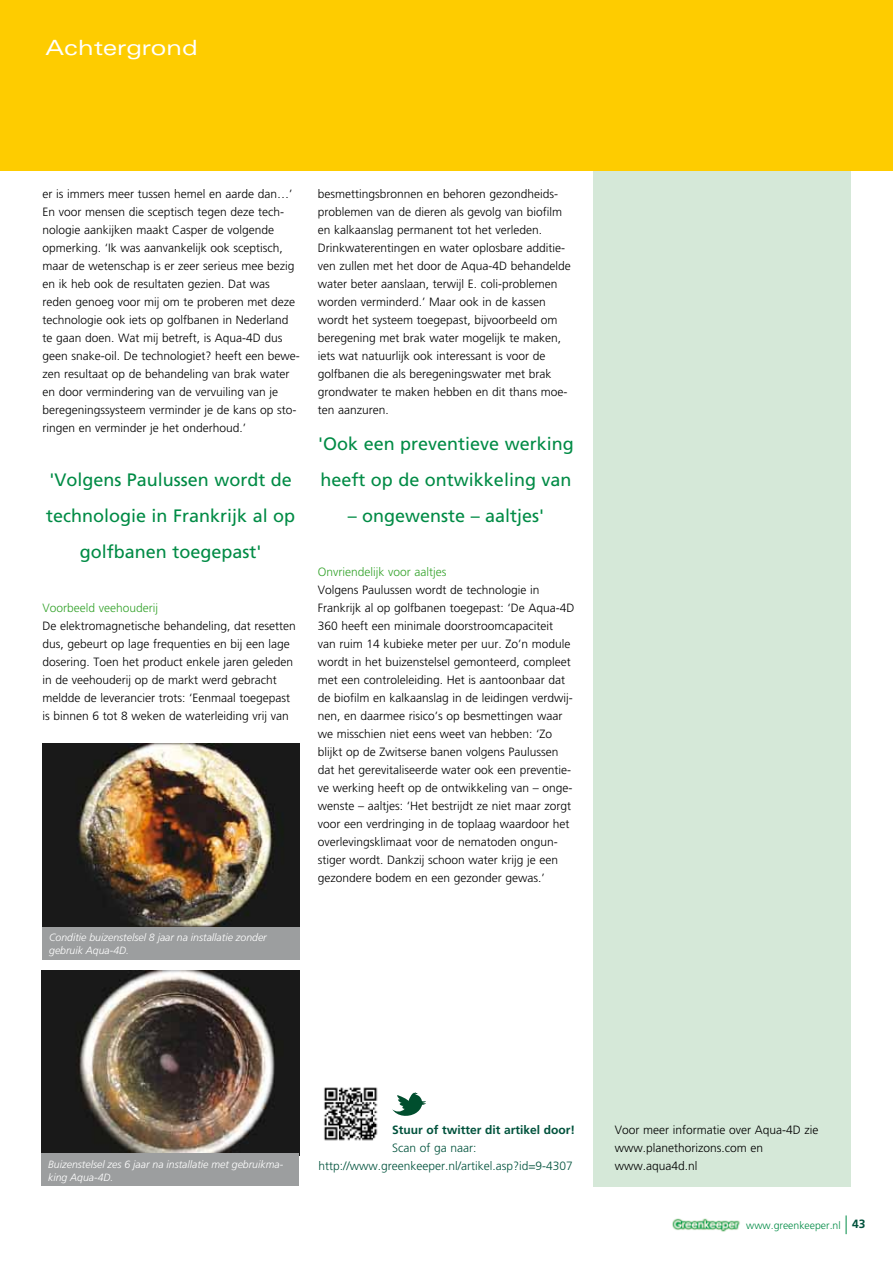
<style>
.page{position:relative;width:893px;height:1263px;background:#fff}
.page>*{position:absolute;margin:0;border:0;box-sizing:border-box;transform-origin:0 0}
.t1{font:expanded 21px "Univers";color:#fff}
.t2{font:18px/36px "Frutiger";color:#008b45;text-align:center}
.t3{font:300 12px/18px "Frutiger";color:#000}
.t4{font:300 12px/18px "Frutiger";color:#00523c}
.t5{font:300 12px "Frutiger";color:#35a32c}
.t6{font:700 12px "Frutiger";color:#00523c}
.t7{font:italic 300 10.5px/12.6px "Frutiger";color:#fff}
.t8{font:300 10.5px "Frutiger";color:#008b45}
.s1{font-weight:700;font-size:12px;color:#00523c}
</style>
<div class="page">
<svg style="left:846px;top:1215px;width:1px;height:19px"></svg>
<img style="left:672px;top:1218px;width:68px;height:14px">
<img style="left:43px;top:744px;width:257px;height:183px">
<img style="left:41px;top:970px;width:259px;height:185px">
<div style="left:43px;top:927px;width:257px;height:33px;background:#9c9e9f"></div>
<div style="left:41px;top:1153px;width:258px;height:33px;background:#9c9e9f"></div>
<div style="left:593px;top:136px;width:257px;height:1050px;background:#d5e8d8"></div>
<div style="left:0;top:0;width:893px;height:170px;background:#fecc00"></div>
<img style="left:324px;top:1087px;width:54px;height:54px">
<svg style="left:392px;top:1092px;width:34px;height:24px"></svg>
<h1 class="t1" style="left:46px;top:35px;width:154px">Achtergrond</h1>
<p class="t3" style="left:43px;top:185px;width:259px">er is immers meer tussen hemel en aarde dan…’ En voor mensen die sceptisch tegen deze tech&shy;nologie aankijken maakt Casper de volgende opmerking. ‘Ik was aanvankelijk ook sceptisch, maar de wetenschap is er zeer serieus mee bezig en ik heb ook de resultaten gezien. Dat was reden genoeg voor mij om te proberen met deze technologie ook iets op golfbanen in Nederland te gaan doen. Wat mij betreft, is Aqua-4D dus geen snake-oil. De technologiet? heeft een bewe&shy;zen resultaat op de behandeling van brak water en door vermindering van de vervuiling van je beregeningssysteem verminder je de kans op sto&shy;ringen en verminder je het onderhoud.’</p>
<h2 class="t2" style="left:46px;top:462px;width:251px">'Volgens Paulussen wordt de technologie in Frankrijk al op golfbanen toegepast'</h2>
<p class="t5" style="left:43px;top:601px;width:117px">Voorbeeld veehouderij</p>
<p class="t3" style="left:43px;top:617px;width:255px">De elektromagnetische behandeling, dat resetten dus, gebeurt op lage frequenties en bij een lage dosering. Toen het product enkele jaren geleden in de veehouderij op de markt werd gebracht meldde de leverancier trots: ‘Eenmaal toegepast is binnen 6 tot 8 weken de waterleiding vrij van</p>
<p class="t3" style="left:318px;top:185px;width:255px">besmettingsbronnen en behoren gezondheids&shy;problemen van de dieren als gevolg van biofilm en kalkaanslag permanent tot het verleden.<br>Drinkwaterentingen en water oplosbare additie&shy;ven zullen met het door de Aqua-4D behandelde water beter aanslaan, terwijl E. coli-problemen worden verminderd.’ Maar ook in de kassen wordt het systeem toegepast, bijvoorbeeld om beregening met brak water mogelijk te maken, iets wat natuurlijk ook interessant is voor de golfbanen die als beregeningswater met brak grondwater te maken hebben en dit thans moe&shy;ten aanzuren.</p>
<h2 class="t2" style="left:318px;top:426px;width:257px;text-align:left">'Ook een preventieve werking heeft op de ontwikkeling van</h2>
<h2 class="t2" style="left:348px;top:498px;width:198px">– ongewenste – aaltjes'</h2>
<p class="t5" style="left:318px;top:565px;width:130px">Onvriendelijk voor aaltjes</p>
<p class="t3" style="left:318px;top:581px;width:258px">Volgens Paulussen wordt de technologie in Frankrijk al op golfbanen toegepast: ‘De Aqua-4D 360 heeft een minimale doorstroomcapaciteit<br>van ruim 14 kubieke meter per uur. Zo’n module wordt in het buizenstelsel gemonteerd, compleet met een controleleiding. Het is aantoonbaar dat de biofilm en kalkaanslag in de leidingen verdwij&shy;nen, en daarmee risico’s op besmettingen waar we misschien niet eens weet van hebben: ‘Zo blijkt op de Zwitserse banen volgens Paulussen dat het gerevitaliseerde water ook een preventie&shy;ve werking heeft op de ontwikkeling van – onge&shy;wenste – aaltjes: ‘Het bestrijdt ze niet maar zorgt voor een verdringing in de toplaag waardoor het overlevingsklimaat voor de nematoden ongun&shy;stiger wordt. Dankzij schoon water krijg je een gezondere bodem en een gezonder gewas.’</p>
<p class="t7" style="left:49px;top:931px;width:219px">Conditie buizenstelsel 8 jaar na installatie zonder gebruik Aqua-4D.</p>
<p class="t7" style="left:48px;top:1158px;width:237px">Buizenstelsel zes 6 jaar na installatie met gebruikma&shy;king Aqua-4D.</p>
<p class="t6" style="left:392px;top:1123px;width:185px">Stuur of twitter dit artikel door!</p>
<p class="t4" style="left:318px;top:1139px;width:256px;text-indent:74px">Scan of ga naar: http://www.greenkeeper.nl/artikel.asp?id=9-4307</p>
<p class="t3" style="left:615px;top:1121px;width:205px">Voor meer informatie over Aqua-4D zie www.planethorizons.com en www.aqua4d.nl</p>
<p class="t8" style="left:746px;top:1219px;width:121px">www.greenkeeper.nl <span class="s1">43</span></p>
</div>
